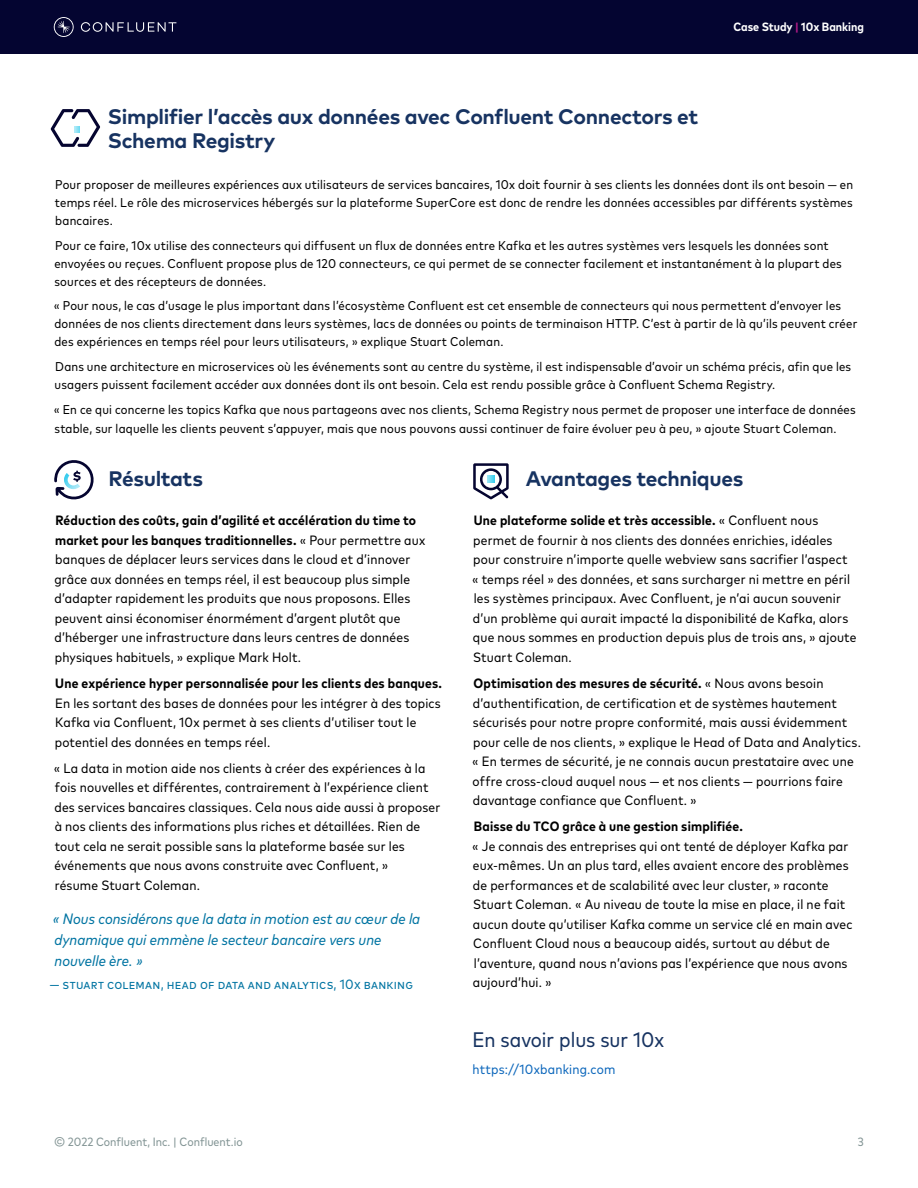
<style>
.page{position:relative;width:918px;height:1188px;background:#fff}
.page>*{position:absolute;margin:0;border:0;box-sizing:border-box;transform-origin:0 0}
.t1{font:700 21px/24px "Mark Pro";letter-spacing:-.015em;color:#173361}
.t2{font:condensed 21px "Mark Pro";color:#173361}
.t3{font:italic condensed 15px/21px "Mark Pro";letter-spacing:.005em;color:#0074a2}
.t4{font:condensed 13.5px/19.5px "Mark Pro";letter-spacing:.015em;color:#000}
.t5{font:700 condensed 13.5px "Mark Pro";letter-spacing:.015em;color:#000}
.t6{font:condensed 13.5px "Mark Pro";letter-spacing:.02em;color:#0074a2}
.t7{font:condensed 13.5px "Mark Pro";color:#0e68bc}
.t8{font:condensed 12.75px/18px "Mark Pro";letter-spacing:.015em;color:#000}
.t9{font:condensed 12px "Mark Pro";color:#829494}
.t10{font:700 condensed 12px "Mark Pro";color:#fff}
.s1{color:#ae1b85}
.s2{font-weight:700}
</style>
<div class="page">
<div style="left:0;top:0;width:918px;height:54px;background:#040531"></div>
<svg style="left:81px;top:22px;width:95px;height:10px"></svg>
<svg style="left:54px;top:17px;width:20px;height:20px"></svg>
<svg style="left:51px;top:109px;width:49px;height:38px"></svg>
<svg style="left:54px;top:460px;width:40px;height:40px"></svg>
<svg style="left:473px;top:463px;width:36px;height:36px"></svg>
<p class="t10" style="left:733px;top:17px;width:132px">Case Study <span class="s1">|</span> 10x Banking</p>
<h1 class="t1" style="left:108px;top:103px;width:592px">Simplifier l’accès aux données avec Confluent Connectors et<br>Schema Registry</h1>
<p class="t8" style="left:55px;top:174px;width:800px;text-align:justify">Pour proposer de meilleures expériences aux utilisateurs de services bancaires, 10x doit fournir à ses clients les données dont ils ont besoin — en temps réel. Le rôle des microservices hébergés sur la plateforme SuperCore est donc de rendre les données accessibles par différents systèmes bancaires.</p>
<p class="t8" style="left:54px;top:235px;width:789px">Pour ce faire, 10x utilise des connecteurs qui diffusent un flux de données entre Kafka et les autres systèmes vers lesquels les données sont envoyées ou reçues. Confluent propose plus de 120 connecteurs, ce qui permet de se connecter facilement et instantanément à la plupart des sources et des récepteurs de données.</p>
<p class="t8" style="left:54px;top:296px;width:805px">« Pour nous, le cas d’usage le plus important dans l’écosystème Confluent est cet ensemble de connecteurs qui nous permettent d’envoyer les données de nos clients directement dans leurs systèmes, lacs de données ou points de terminaison HTTP. C’est à partir de là qu’ils peuvent créer des expériences en temps réel pour leurs utilisateurs, » explique Stuart Coleman.</p>
<p class="t8" style="left:55px;top:357px;width:798px">Dans une architecture en microservices où les événements sont au centre du système, il est indispensable d’avoir un schéma précis, afin que les usagers puissent facilement accéder aux données dont ils ont besoin. Cela est rendu possible grâce à Confluent Schema Registry.</p>
<p class="t8" style="left:54px;top:399px;width:804px;line-height:19.5px">« En ce qui concerne les topics Kafka que nous partageons avec nos clients, Schema Registry nous permet de proposer une interface de données stable, sur laquelle les clients peuvent s’appuyer, mais que nous pouvons aussi continuer de faire évoluer peu à peu, » ajoute Stuart Coleman.</p>
<h1 class="t1" style="left:109px;top:465px;width:96px">Résultats</h1>
<p class="t4" style="left:54px;top:510px;width:372px"><span class="s2">Réduction des coûts, gain d’agilité et accélération du time to market pour les banques traditionnelles.</span> « Pour permettre aux banques de déplacer leurs services dans le cloud et d’innover grâce aux données en temps réel, il est beaucoup plus simple d’adapter rapidement les produits que nous proposons. Elles peuvent ainsi économiser énormément d’argent plutôt que d’héberger une infrastructure dans leurs centres de données physiques habituels, » explique Mark Holt.</p>
<p class="t5" style="left:55px;top:673px;width:388px">Une expérience hyper personnalisée pour les clients des banques.</p>
<p class="t4" style="left:55px;top:692px;width:388px">En les sortant des bases de données pour les intégrer à des topics<br>Kafka via Confluent, 10x permet à ses clients d’utiliser tout le potentiel des données en temps réel.</p>
<p class="t4" style="left:54px;top:757px;width:388px">« La data in motion aide nos clients à créer des expériences à la fois nouvelles et différentes, contrairement à l’expérience client des services bancaires classiques. Cela nous aide aussi à proposer à nos clients des informations plus riches et détaillées. Rien de tout cela ne serait possible sans la plateforme basée sur les événements que nous avons construite avec Confluent, »<br>résume Stuart Coleman.</p>
<h1 class="t1" style="left:526px;top:465px;width:219px">Avantages techniques</h1>
<p class="t4" style="left:472px;top:510px;width:386px"><span class="s2">Une plateforme solide et très accessible.</span> « Confluent nous permet de fournir à nos clients des données enrichies, idéales pour construire n’importe quelle webview sans sacrifier l’aspect « temps réel » des données, et sans surcharger ni mettre en péril les systèmes principaux. Avec Confluent, je n’ai aucun souvenir d’un problème qui aurait impacté la disponibilité de Kafka, alors que nous sommes en production depuis plus de trois ans, » ajoute Stuart Coleman.</p>
<p class="t4" style="left:472px;top:673px;width:390px"><span class="s2">Optimisation des mesures de sécurité.</span> « Nous avons besoin d’authentification, de certification et de systèmes hautement sécurisés pour notre propre conformité, mais aussi évidemment pour celle de nos clients, » explique le Head of Data and Analytics. « En termes de sécurité, je ne connais aucun prestataire avec une offre cross-cloud auquel nous — et nos clients — pourrions faire davantage confiance que Confluent. »</p>
<p class="t5" style="left:474px;top:816px;width:271px">Baisse du TCO grâce à une gestion simplifiée.</p>
<p class="t4" style="left:472px;top:835px;width:382px">« Je connais des entreprises qui ont tenté de déployer Kafka par eux-mêmes. Un an plus tard, elles avaient encore des problèmes de performances et de scalabilité avec leur cluster, » raconte Stuart Coleman. « Au niveau de toute la mise en place, il ne fait aucun doute qu’utiliser Kafka comme un service clé en main avec Confluent Cloud nous a beaucoup aidés, surtout au début de l’aventure, quand nous n’avions pas l’expérience que nous avons aujourd’hui. »</p>
<p class="t3" style="left:53px;top:907px;width:369px">« Nous considérons que la data in motion est au cœur de la dynamique qui emmène le secteur bancaire vers une nouvelle ère. »</p>
<p class="t6" style="left:50px;top:974px;width:365px">— stuart coleman, head of data and analytics, 10x banking</p>
<h1 class="t2" style="left:472px;top:1024px;width:193px">En savoir plus sur 10x</h1>
<p class="t7" style="left:472px;top:1059px;width:144px">https://10xbanking.com</p>
<p class="t9" style="left:54px;top:1133px;width:190px">© 2022 Confluent, Inc. | Confluent.io</p>
<p class="t9" style="left:858px;top:1133px;width:8px">3</p>
</div>
